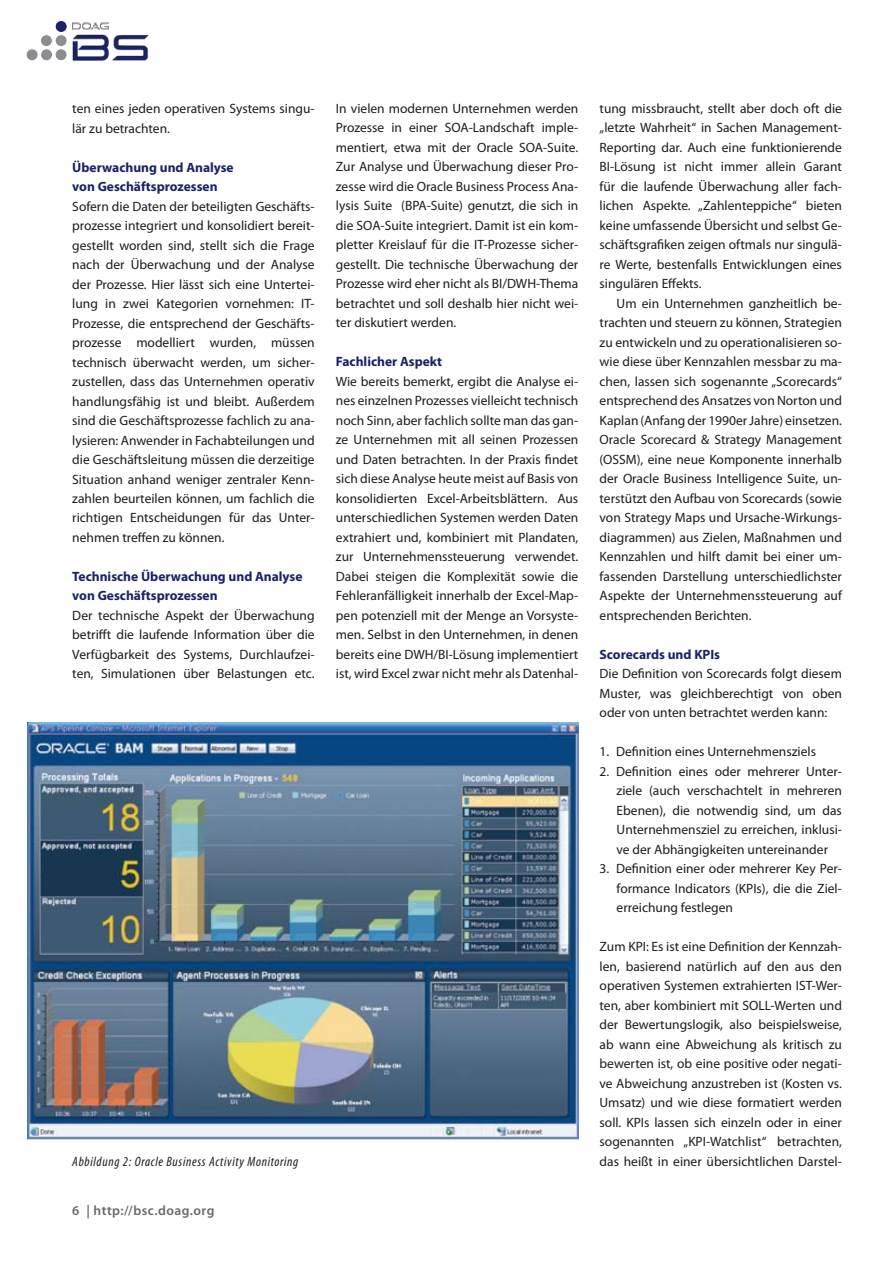
<style>
.page{position:relative;width:893px;height:1263px;background:#fff}
.page>*{position:absolute;margin:0;border:0;box-sizing:border-box;transform-origin:0 0}
.t1{font:13.5px/19.5px "Myriad Pro";color:#1b1c20;text-align:justify}
.t2{font:700 13.5px/19.5px "Myriad Pro";color:#192269}
.t3{font:italic condensed 13.5px "Myriad Pro";letter-spacing:.05em;color:#1b1c20}
.t4{font:600 13.5px "Myriad Pro";letter-spacing:.03em;color:#68676c}
</style>
<div class="page">
<img style="left:72px;top:22px;width:77px;height:39px">
<div style="left:40px;top:35px;width:12px;height:12px;background:#8d8c90;border-radius:50%"></div>
<div style="left:40px;top:34px;width:13px;height:13px;border:1px solid #fff;border-radius:50%"></div>
<div style="left:26px;top:49px;width:12px;height:12px;background:#8d8c90;border-radius:50%"></div>
<div style="left:26px;top:49px;width:12px;height:12px;border:1px solid #fff;border-radius:50%"></div>
<div style="left:55px;top:35px;width:12px;height:12px;background:#8d8c90;border-radius:50%"></div>
<div style="left:55px;top:34px;width:12px;height:13px;border:1px solid #fff;border-radius:50%"></div>
<div style="left:41px;top:49px;width:12px;height:12px;background:#8d8c90;border-radius:50%"></div>
<div style="left:40px;top:49px;width:13px;height:12px;border:1px solid #fff;border-radius:50%"></div>
<div style="left:55px;top:20px;width:12px;height:12px;background:#192269;border-radius:50%"></div>
<div style="left:55px;top:20px;width:12px;height:13px;border:1px solid #fff;border-radius:50%"></div>
<div style="left:55px;top:49px;width:12px;height:12px;background:#8d8c90;border-radius:50%"></div>
<div style="left:55px;top:49px;width:12px;height:12px;border:1px solid #fff;border-radius:50%"></div>
<img style="left:73px;top:22px;width:36px;height:11px">
<img style="left:28px;top:723px;width:550px;height:416px">
<p class="t1" style="left:72px;top:99px;width:244px">ten eines jeden operativen Systems singu&shy;lär zu betrachten.</p>
<p class="t2" style="left:72px;top:157px;width:163px">Überwachung und Analyse von Geschäftsprozessen</p>
<p class="t1" style="left:72px;top:196px;width:244px">Sofern die Daten der beteiligten Geschäfts&shy;prozesse integriert und konsolidiert bereit&shy;gestellt worden sind, stellt sich die Frage nach der Überwachung und der Analyse der Prozesse. Hier lässt sich eine Untertei&shy;lung in zwei Kategorien vornehmen: IT-Prozesse, die entsprechend der Geschäfts&shy;prozesse modelliert wurden, müssen technisch überwacht werden, um sicher&shy;zustellen, dass das Unternehmen operativ handlungsfähig ist und bleibt. Außerdem sind die Geschäftsprozesse fachlich zu ana&shy;lysieren: Anwender in Fachabteilungen und die Geschäftsleitung müssen die derzeitige Situation anhand weniger zentraler Kenn&shy;zahlen beurteilen können, um fachlich die richtigen Entscheidungen für das Unter&shy;nehmen treffen zu können.</p>
<p class="t2" style="left:72px;top:566px;width:232px">Technische Überwachung und Analyse von Geschäftsprozessen</p>
<p class="t1" style="left:72px;top:605px;width:244px">Der technische Aspekt der Überwachung betrifft die laufende Information über die Verfügbarkeit des Systems, Durchlaufzei&shy;ten, Simulationen über Belastungen etc.</p>
<p class="t1" style="left:336px;top:98px;width:244px">In vielen modernen Unternehmen werden Prozesse in einer SOA-Landschaft imple&shy;mentiert, etwa mit der Oracle SOA-Suite.<br>Zur Analyse und Überwachung dieser Pro&shy;zesse wird die Oracle Business Process Ana&shy;lysis Suite (BPA-Suite) genutzt, die sich in die SOA-Suite integriert. Damit ist ein kom&shy;pletter Kreislauf für die IT-Prozesse sicher&shy;gestellt. Die technische Überwachung der Prozesse wird eher nicht als BI/DWH-Thema betrachtet und soll deshalb hier nicht wei&shy;ter diskutiert werden.</p>
<p class="t2" style="left:336px;top:352px;width:108px">Fachlicher Aspekt</p>
<p class="t1" style="left:336px;top:371px;width:244px">Wie bereits bemerkt, ergibt die Analyse ei&shy;nes einzelnen Prozesses vielleicht technisch noch Sinn, aber fachlich sollte man das gan&shy;ze Unternehmen mit all seinen Prozessen und Daten betrachten. In der Praxis findet sich diese Analyse heute meist auf Basis von konsolidierten Excel-Arbeitsblättern. Aus unterschiedlichen Systemen werden Daten extrahiert und, kombiniert mit Plandaten, zur Unternehmenssteuerung verwendet.<br>Dabei steigen die Komplexität sowie die Fehleranfälligkeit innerhalb der Excel-Map&shy;pen potenziell mit der Menge an Vorsyste&shy;men. Selbst in den Unternehmen, in denen bereits eine DWH/BI-Lösung implementiert ist, wird Excel zwar nicht mehr als Datenhal-</p>
<p class="t1" style="left:600px;top:98px;width:244px">tung missbraucht, stellt aber doch oft die „letzte Wahrheit“ in Sachen Management-Reporting dar. Auch eine funktionierende BI-Lösung ist nicht immer allein Garant für die laufende Überwachung aller fach&shy;lichen Aspekte. „Zahlenteppiche“ bieten keine umfassende Übersicht und selbst Ge&shy;schäftsgrafiken zeigen oftmals nur singulä&shy;re Werte, bestenfalls Entwicklungen eines singulären Effekts.</p>
<p class="t1" style="left:600px;top:293px;width:244px;text-indent:17px">Um ein Unternehmen ganzheitlich be&shy;trachten und steuern zu können, Strategien zu entwickeln und zu operationalisieren so&shy;wie diese über Kennzahlen messbar zu ma&shy;chen, lassen sich sogenannte „Scorecards“ entsprechend des Ansatzes von Norton und Kaplan (Anfang der 1990er Jahre) einsetzen.<br>Oracle Scorecard &amp; Strategy Management (OSSM), eine neue Komponente innerhalb der Oracle Business Intelligence Suite, un&shy;terstützt den Aufbau von Scorecards (sowie von Strategy Maps und Ursache-Wirkungs&shy;diagrammen) aus Zielen, Maßnahmen und Kennzahlen und hilft damit bei einer um&shy;fassenden Darstellung unterschiedlichster Aspekte der Unternehmenssteuerung auf entsprechenden Berichten.</p>
<p class="t2" style="left:600px;top:644px;width:122px">Scorecards und KPIs</p>
<p class="t1" style="left:600px;top:664px;width:244px">Die Definition von Scorecards folgt diesem Muster, was gleichberechtigt von oben oder von unten betrachtet werden kann:</p>
<p class="t1" style="left:600px;top:742px;width:218px">1. Definition eines Unternehmensziels</p>
<p class="t1" style="left:617px;top:761px;width:227px;text-indent:-17px">2. Definition eines oder mehrerer Unter&shy;ziele (auch verschachtelt in mehreren Ebenen), die notwendig sind, um das Unternehmensziel zu erreichen, inklusi&shy;ve der Abhängigkeiten untereinander</p>
<p class="t1" style="left:617px;top:859px;width:227px;text-indent:-17px">3. Definition einer oder mehrerer Key Per&shy;formance Indicators (KPIs), die die Ziel&shy;erreichung festlegen</p>
<p class="t1" style="left:600px;top:937px;width:244px">Zum KPI: Es ist eine Definition der Kennzah&shy;len, basierend natürlich auf den aus den operativen Systemen extrahierten IST-Wer&shy;ten, aber kombiniert mit SOLL-Werten und der Bewertungslogik, also beispielsweise, ab wann eine Abweichung als kritisch zu bewerten ist, ob eine positive oder negati&shy;ve Abweichung anzustreben ist (Kosten vs.<br>Umsatz) und wie diese formatiert werden soll. KPIs lassen sich einzeln oder in einer sogenannten „KPI-Watchlist“ betrachten,</p>
<p class="t3" style="left:72px;top:1153px;width:228px">Abbildung 2: Oracle Business Activity Monitoring</p>
<p class="t1" style="left:600px;top:1151px;width:244px">das heißt in einer übersichtlichen Darstel-</p>
<p class="t4" style="left:72px;top:1202px;width:144px">6 | http://bsc.doag.org</p>
</div>
